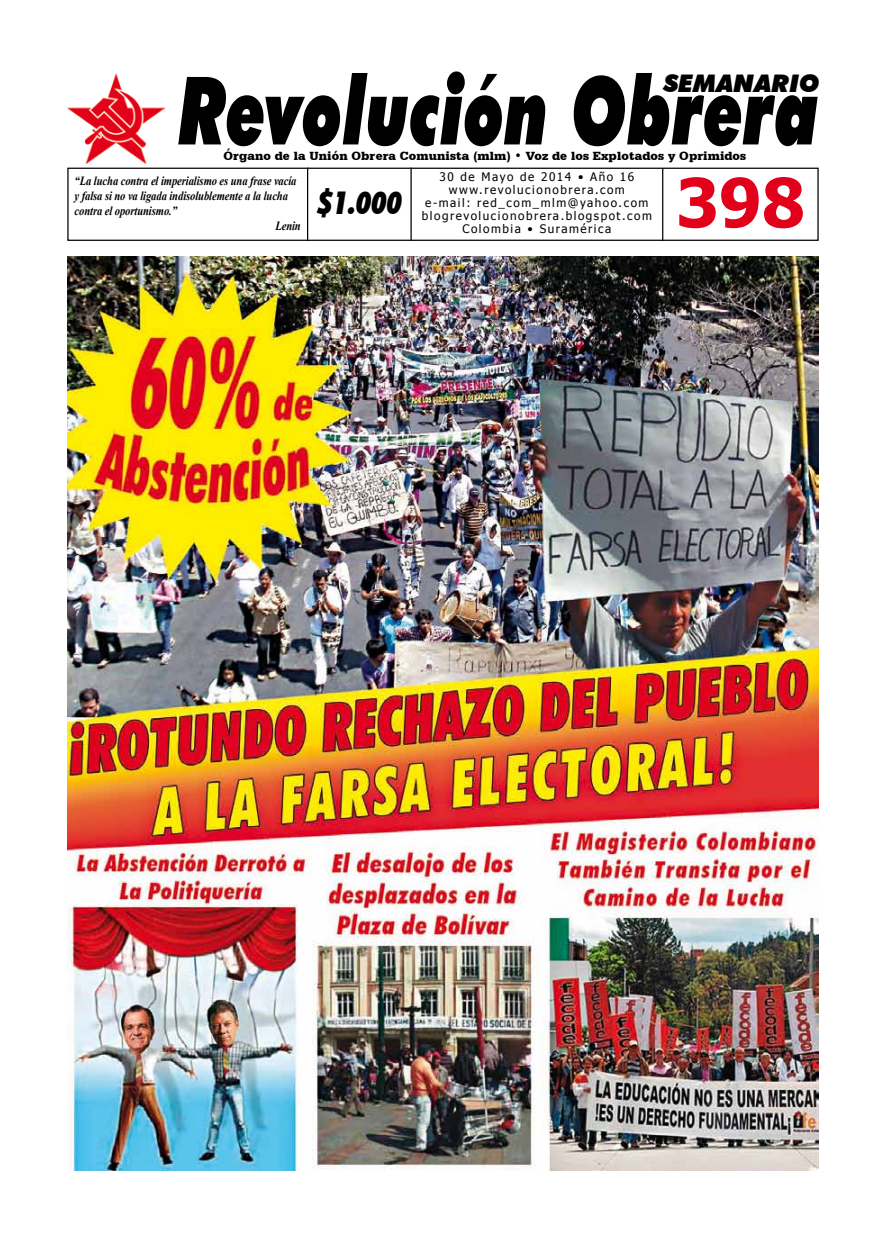
<style>
.page{position:relative;width:886px;height:1241px;background:#fff}
.page>*{position:absolute;margin:0;border:0;box-sizing:border-box;transform-origin:0 0}
.t1{font:italic 900 94.38px "Futura BT";color:#000;scale:.7 1}
.t2{font:700 67.5px "Tahoma";color:#e2001a}
.t3{font:italic 900 condensed 31.25px "Futura BT";color:#000}
.t4{font:italic 900 24.25px "Futura BT";color:#000}
.t5{font:italic 700 12.5px "Times New Roman";letter-spacing:-.01em;color:#000;scale:.85 1}
.t6{font:900 12.5px "Serifa BT";letter-spacing:.005em;color:#000}
.t7{font:11.75px/13px "Tahoma";letter-spacing:.13em;color:#000;text-align:center}
</style>
<div class="page">
<div style="left:67px;top:168px;width:752px;height:73px;border:1px solid #000"></div>
<hr style="left:307px;top:168px;width:1px;height:73px;background:#000">
<hr style="left:410px;top:168px;width:2px;height:73px;background:#000">
<hr style="left:662px;top:168px;width:1px;height:73px;background:#000">
<img style="left:67px;top:74px;width:98px;height:89px">
<img style="left:67px;top:256px;width:752px;height:913px">
<h1 class="t1" style="left:178px;top:53px;width:917px">Revolución Obrera</h1>
<p class="t6" style="left:223px;top:148px;width:524px">Órgano de la Unión Obrera Comunista (mlm) • Voz de los Explotados y Oprimidos</p>
<p class="t5" style="left:75px;top:172px;width:263px">“La lucha contra el imperialismo es una frase vacía</p>
<p class="t5" style="left:75px;top:187px;width:253px">y falsa si no va ligada indisolublemente a la lucha</p>
<p class="t5" style="left:75px;top:202px;width:122px">contra el oportunismo.”</p>
<p class="t5" style="left:275px;top:217px;width:32px">Lenin</p>
<h3 class="t4" style="left:664px;top:69px;width:158px">SEMANARIO</h3>
<p class="t7" style="left:422px;top:170px;width:232px">30 de Mayo de 2014 • Año 16 www.revolucionobrera.com<br>e-mail: red_com_mlm@yahoo.com blogrevolucionobrera.blogspot.com<br>Colombia • Suramérica</p>
<h2 class="t2" style="left:676px;top:155px;width:130px">398</h2>
<h3 class="t3" style="left:318px;top:183px;width:86px">$1.000</h3>
</div>
